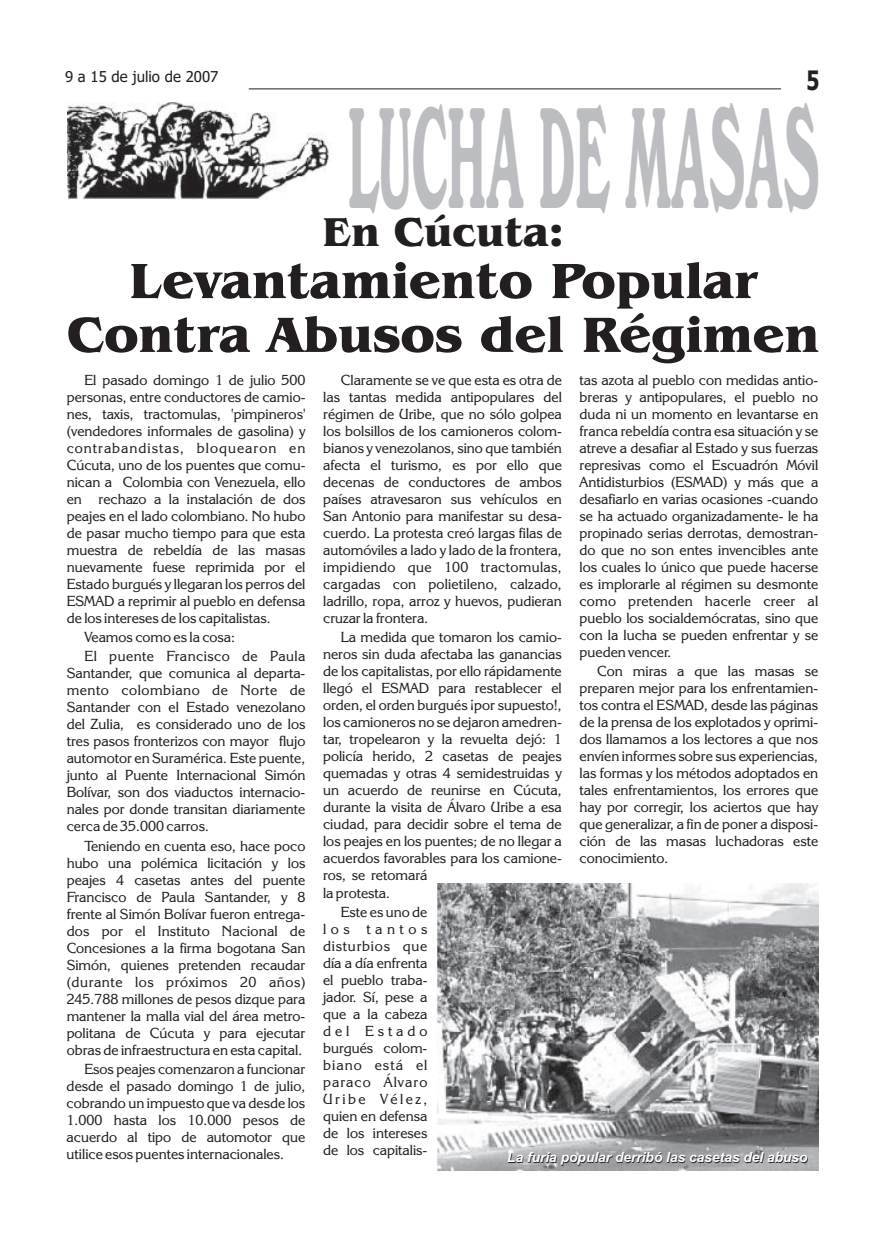
<style>
.page{position:relative;width:886px;height:1241px;background:#fff}
.page>*{position:absolute;margin:0;border:0;box-sizing:border-box;transform-origin:0 0}
.t1{font:140.25px "Windsor BT";color:#bcbdc0;scale:.33 1}
.t2{font:700 51.12px/53.9px "Benguiat IT Cby BT";color:#231f20;text-align:center}
.t3{font:700 41.62px "Benguiat IT Cby BT";color:#231f20}
.t4{font:700 26.88px "Tahoma";color:#231f20;scale:.76 1}
.t5{font:15px "Tahoma";color:#231f20}
.t6{font:14.5px/17px "Korinna IT Cby BT";color:#231f20;text-align:right}
.t7{font:14.5px/17px "Korinna IT Cby BT";letter-spacing:.07em;color:#231f20}
.t8{font:14.5px "Korinna IT Cby BT";letter-spacing:.17em;color:#231f20}
.t9{font:italic 700 13.75px "Arial";color:#231f20}
</style>
<div class="page">
<hr style="left:249px;top:89px;width:532px;height:1px;background:#231f20">
<img style="left:67px;top:103px;width:265px;height:96px">
<img style="left:437px;top:883px;width:381px;height:286px">
<p class="t5" style="left:65px;top:71px;width:155px">9 a 15 de julio de 2007</p>
<h3 class="t4" style="left:806px;top:70px;width:19px">5</h3>
<h1 class="t1" style="left:348px;top:101px;width:1431px">LUCHA DE MASAS</h1>
<h3 class="t3" style="left:322px;top:215px;width:243px">En Cúcuta:</h3>
<h2 class="t2" style="left:67px;top:258px;width:754px">Levantamiento Popular<br>Contra Abusos del Régimen</h2>
<p class="t6" style="left:67px;top:372px;width:753px;text-align:justify;text-indent:274px">Claramente se ve que esta es otra de tas azota al pueblo con medidas antio&shy;personas, entre conductores de camio- las tantas medida antipopulares del breras y antipopulares, el pueblo no nes, taxis, tractomulas, 'pimpineros' régimen de Uribe, que no sólo golpea duda ni un momento en levantarse en (vendedores informales de gasolina) y los bolsillos de los camioneros colom- franca rebeldía contra esa situación y se contrabandistas, bloquearon en bianos y venezolanos, sino que también atreve a desafiar al Estado y sus fuerzas Cúcuta, uno de los puentes que comu- afecta el turismo, es por ello que represivas como el Escuadrón Móvil nican a Colombia con Venezuela, ello decenas de conductores de ambos Antidisturbios (ESMAD) y más que a en rechazo a la instalación de dos países atravesaron sus vehículos en desafiarlo en varias ocasiones -cuando peajes en el lado colombiano. No hubo San Antonio para manifestar su desa- se ha actuado organizadamente- le ha de pasar mucho tiempo para que esta cuerdo. La protesta creó largas filas de propinado serias derrotas, demostran&shy;muestra de rebeldía de las masas automóviles a lado y lado de la frontera, do que no son entes invencibles ante nuevamente fuese reprimida por el impidiendo que 100 tractomulas, los cuales lo único que puede hacerse Estado burgués y llegaran los perros del cargadas con polietileno, calzado, es implorarle al régimen su desmonte ESMAD a reprimir al pueblo en defensa ladrillo, ropa, arroz y huevos, pudieran como pretenden hacerle creer al de los intereses de los capitalistas.</p>
<p class="t6" style="left:85px;top:372px;width:222px">El pasado domingo 1 de julio 500</p>
<p class="t6" style="left:323px;top:610px;width:107px">cruzar la frontera.</p>
<p class="t6" style="left:579px;top:610px;width:240px">pueblo los socialdemócratas, sino que</p>
<p class="t6" style="left:84px;top:629px;width:152px">Veamos como es la cosa:</p>
<p class="t6" style="left:579px;top:627px;width:240px">con la lucha se pueden enfrentar y se</p>
<p class="t6" style="left:323px;top:629px;width:240px">La medida que tomaron los camio&shy;neros sin duda afectaba las ganancias</p>
<p class="t6" style="left:579px;top:644px;width:93px">pueden vencer.</p>
<p class="t6" style="left:67px;top:648px;width:240px">El puente Francisco de Paula<br>Santander, que comunica al departa-</p>
<p class="t6" style="left:67px;top:663px;width:753px;text-align:justify;text-indent:530px">Con miras a que las masas se mento colombiano de Norte de llegó el ESMAD para restablecer el preparen mejor para los enfrentamien-Santander con el Estado venezolano orden, el orden burgués ¡por supuesto!, tos contra el ESMAD, desde las páginas del Zulia, es considerado uno de los los camioneros no se dejaron amedren- de la prensa de los explotados y oprimi-</p>
<p class="t6" style="left:67px;top:734px;width:240px">tres pasos fronterizos con mayor flujo</p>
<p class="t6" style="left:323px;top:663px;width:240px">de los capitalistas, por ello rápidamente</p>
<p class="t6" style="left:67px;top:731px;width:753px">tar, tropelearon y la revuelta dejó: 1 dos llamamos a los lectores a que nos<br>automotor en Suramérica. Este puente, policía herido, 2 casetas de peajes envíen informes sobre sus experiencias, quemadas y otras 4 semidestruidas y las formas y los métodos adoptados en</p>
<p class="t6" style="left:67px;top:768px;width:240px;text-align:left">junto al Puente Internacional Simón<br>Bolívar, son dos viaductos internacio-</p>
<p class="t6" style="left:67px;top:783px;width:753px">un acuerdo de reunirse en Cúcuta, tales enfrentamientos, los errores que<br>nales por donde transitan diariamente durante la visita de Álvaro Uribe a esa hay por corregir, los aciertos que hay</p>
<p class="t6" style="left:67px;top:819px;width:144px">cerca de 35.000 carros.</p>
<p class="t6" style="left:323px;top:817px;width:497px">ciudad, para decidir sobre el tema de que generalizar, a fin de poner a disposi-</p>
<p class="t6" style="left:84px;top:838px;width:222px">Teniendo en cuenta eso, hace poco</p>
<p class="t6" style="left:323px;top:834px;width:497px;text-align:left">los peajes en los puentes; de no llegar a ción de las masas luchadoras este acuerdos favorables para los camione- conocimiento.</p>
<p class="t6" style="left:67px;top:855px;width:240px">hubo una polémica licitación y los</p>
<p class="t6" style="left:323px;top:868px;width:106px">ros, se retomará</p>
<p class="t6" style="left:67px;top:872px;width:240px;text-align:left">peajes 4 casetas antes del puente<br>Francisco de Paula Santander, y 8</p>
<p class="t6" style="left:341px;top:884px;width:88px;line-height:19.1px;text-align:left;text-indent:-18px">la protesta.<br>Este es uno de</p>
<p class="t6" style="left:67px;top:906px;width:362px;text-align:left">frente al Simón Bolívar fueron entrega-<br>dos por el Instituto Nacional de l o s t a n t o s Concesiones a la firma bogotana San disturbios que Simón, quienes pretenden recaudar día a día enfrenta (durante los próximos 20 años) el pueblo traba-245.788 millones de pesos dizque para jador. Sí, pese a mantener la malla vial del área metro-</p>
<p class="t6" style="left:67px;top:1005px;width:362px;line-height:19.1px">que a la cabeza<br>politana de Cúcuta y para ejecutar d e l E s t a d o</p>
<p class="t6" style="left:67px;top:1042px;width:237px">obras de infraestructura en esta capital.</p>
<p class="t6" style="left:323px;top:1040px;width:106px">burgués colom-</p>
<p class="t6" style="left:84px;top:1061px;width:222px">Esos peajes comenzaron a funcionar</p>
<p class="t7" style="left:323px;top:1057px;width:106px">biano está el paraco Álvaro</p>
<p class="t6" style="left:67px;top:1078px;width:240px">desde el pasado domingo 1 de julio,</p>
<p class="t8" style="left:323px;top:1092px;width:106px">Uribe Vélez,</p>
<p class="t6" style="left:67px;top:1095px;width:240px">cobrando un impuesto que va desde los</p>
<p class="t6" style="left:323px;top:1108px;width:106px">quien en defensa</p>
<p class="t6" style="left:67px;top:1112px;width:240px">1.000 hasta los 10.000 pesos de</p>
<p class="t6" style="left:323px;top:1125px;width:106px">de los intereses</p>
<p class="t6" style="left:67px;top:1129px;width:240px">acuerdo al tipo de automotor que</p>
<p class="t6" style="left:323px;top:1142px;width:106px">de los capitalis-</p>
<p class="t6" style="left:67px;top:1146px;width:219px">utilice esos puentes internacionales.</p>
<p class="t9" style="left:508px;top:1152px;width:302px">La furia popular derribó las casetas del abuso</p>
</div>
